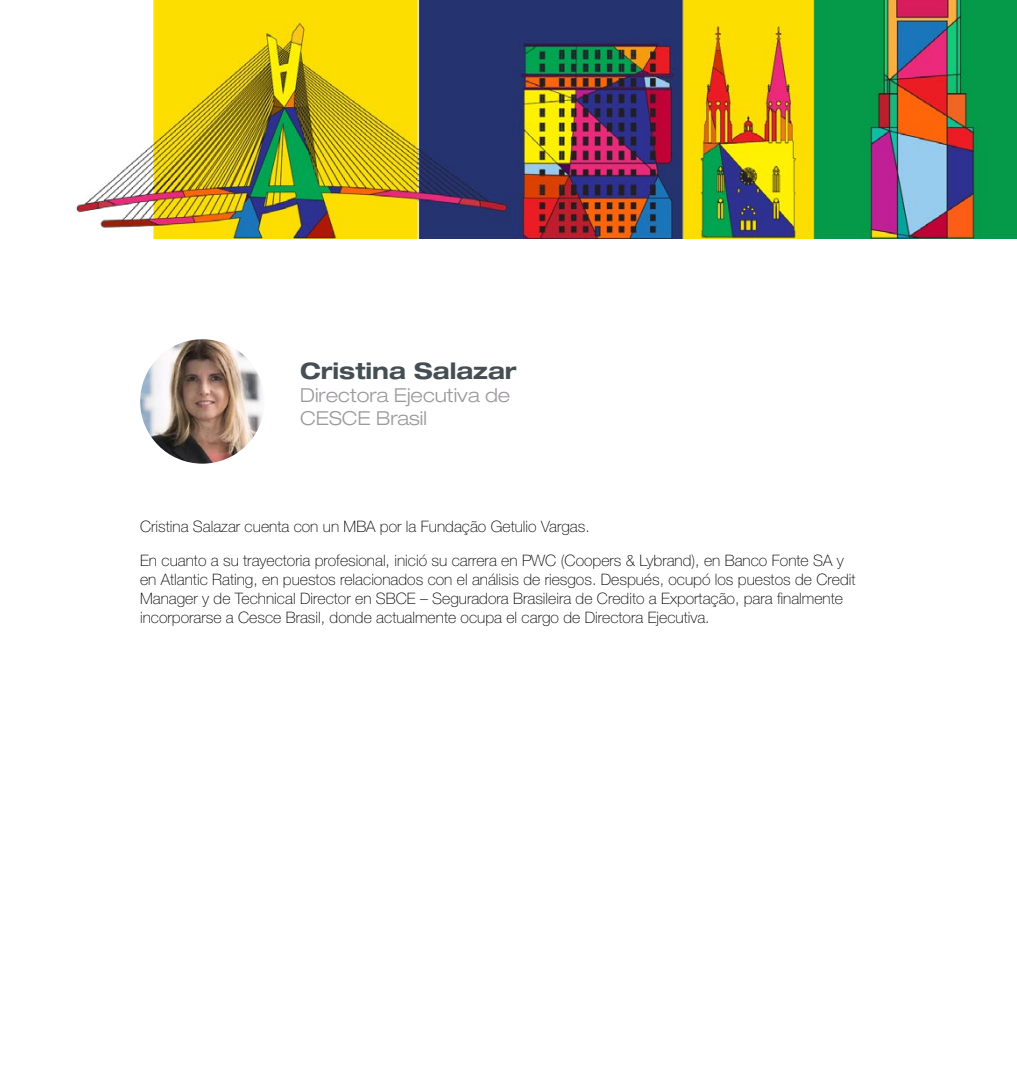
<style>
.page{position:relative;width:1017px;height:1092px;background:#fff}
.page>*{position:absolute;margin:0;border:0;box-sizing:border-box;transform-origin:0 0}
.t1{font:700 expanded 22.75px "Helvetica Neue LT Pro";color:#454e53}
.t2{font:300 expanded 19.25px/23.1px "Helvetica Neue LT Pro";color:#9d9a9d}
.t3{font:100 15.75px/18.9px "Helvetica Neue LT Pro";color:#000}
</style>
<div class="page">
<img style="left:77px;top:0;width:940px;height:238px">
<img style="left:140px;top:339px;width:124px;height:124px;border-radius:62px">
<h1 class="t1" style="left:300px;top:356px;width:218px">Cristina Salazar</h1>
<p class="t2" style="left:300px;top:383px;width:212px">Directora Ejecutiva de<br>CESCE Brasil</p>
<p class="t3" style="left:140px;top:510px;width:705px;line-height:33.8px">Cristina Salazar cuenta con un MBA por la Fundação Getulio Vargas.<br>En cuanto a su trayectoria profesional, inició su carrera en PWC (Coopers &amp; Lybrand), en Banco Fonte SA y</p>
<p class="t3" style="left:140px;top:570px;width:717px">en Atlantic Rating, en puestos relacionados con el análisis de riesgos. Después, ocupó los puestos de Credit<br>Manager y de Technical Director en SBCE – Seguradora Brasileira de Credito a Exportação, para finalmente incorporarse a Cesce Brasil, donde actualmente ocupa el cargo de Directora Ejecutiva.</p>
</div>
